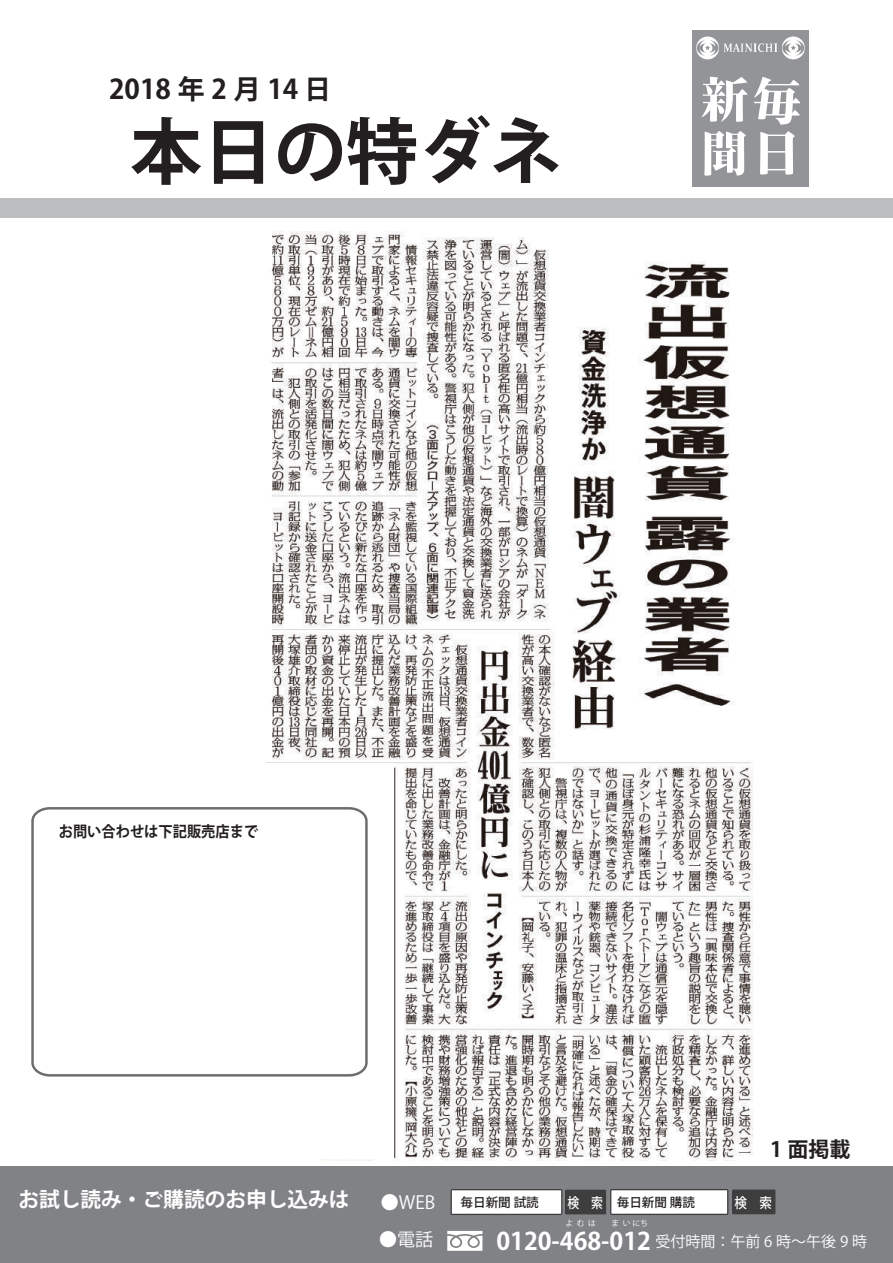
<style>
.page{position:relative;width:893px;height:1263px;background:#fff}
.page>*{position:absolute;margin:0;border:0;box-sizing:border-box;transform-origin:0 0}
.t1{font:700 72px "Koz Go Pr 6 N";color:#231f20}
.t2{font:700 27px "Koz Go Pr 6 N";color:#231f20}
.t3{font:700 21px "Koz Go Pr 6 N";color:#231f20}
.t4{font:700 20.7px "Koz Go Pr 6 N";color:#fff}
.t5{font:18px "Koz Go Pr 6 N";color:#fff}
.t6{font:700 15.15px "Koz Go Pr 6 N";color:#231f20;scale:.94 1}
.t7{font:15px "Koz Go Pr 6 N";color:#fff}
.t8{font:500 14.1px "Koz Go Pr 6 N";color:#fff;scale:.88 1}
.t9{font:500 12.6px "Koz Go Pr 6 N";color:#231f20}
.t10{font:7.8px "Koz Go Pr 6 N";color:#fff}
.s1{font-weight:400;font-size:18px}
.s2{font-size:14.1px;color:#fff}
.s3{font-weight:700;font-size:24.15px}
</style>
<div class="page">
<img style="left:266px;top:231px;width:487px;height:929px">
<div style="left:0;top:198px;width:893px;height:20px;background:#bcbdc0"></div>
<div style="left:57px;top:763px;width:336px;height:395px;background:#fff"></div>
<svg style="left:31px;top:807px;width:337px;height:270px"></svg>
<div style="left:692px;top:66px;width:117px;height:121px;background:#929497"></div>
<svg style="left:754px;top:77px;width:46px;height:48px"></svg>
<svg style="left:704px;top:131px;width:42px;height:45px"></svg>
<svg style="left:760px;top:131px;width:35px;height:44px"></svg>
<svg style="left:702px;top:77px;width:46px;height:45px"></svg>
<div style="left:692px;top:31px;width:117px;height:34px;background:#929497"></div>
<div style="left:782px;top:37px;width:23px;height:22px;background:#fff;border-radius:50%"></div>
<div style="left:696px;top:37px;width:23px;height:22px;background:#fff;border-radius:50%"></div>
<svg style="left:697px;top:40px;width:107px;height:16px"></svg>
<div style="left:0;top:1166px;width:893px;height:97px;background:#808285"></div>
<div style="left:451px;top:1190px;width:111px;height:24px;background:#fff"></div>
<div style="left:451px;top:1189px;width:111px;height:26px;border:1px solid #3e3e3f"></div>
<div style="left:565px;top:1190px;width:41px;height:24px;background:#3e3e3f"></div>
<div style="left:611px;top:1189px;width:117px;height:25px;background:#fff"></div>
<div style="left:610px;top:1189px;width:118px;height:26px;border:1px solid #3e3e3f"></div>
<div style="left:732px;top:1189px;width:43px;height:25px;background:#3e3e3f"></div>
<svg style="left:447px;top:1231px;width:35px;height:20px"></svg>
<h2 class="t2" style="left:109px;top:74px;width:223px">2018 年 2 月 14 日</h2>
<h1 class="t1" style="left:130px;top:111px;width:433px">本日の特ダネ</h1>
<p class="t6" style="left:59px;top:823px;width:214px">お問い合わせは下記販売店まで</p>
<h3 class="t3" style="left:770px;top:1138px;width:82px">1 面掲載</h3>
<h3 class="t4" style="left:18px;top:1188px;width:418px">お試し読み・ご購読のお申し込みは　　 <span class="s1">●WEB</span></h3>
<p class="t9" style="left:460px;top:1195px;width:80px">毎日新聞 試読</p>
<p class="t9" style="left:567px;top:1195px;width:129px"><span class="s2">検　索</span> 毎日新聞 購読</p>
<p class="t8" style="left:734px;top:1194px;width:44px">検　索</p>
<p class="t7" style="left:496px;top:1233px;width:372px"><span class="s3">0120-468-012</span> 受付時間：午前 6 時～午後 9 時</p>
<p class="t10" style="left:566px;top:1219px;width:32px">よ む は</p>
<p class="t10" style="left:611px;top:1218px;width:38px">ま い にち</p>
<p class="t5" style="left:379px;top:1229px;width:56px">●電話</p>
</div>
